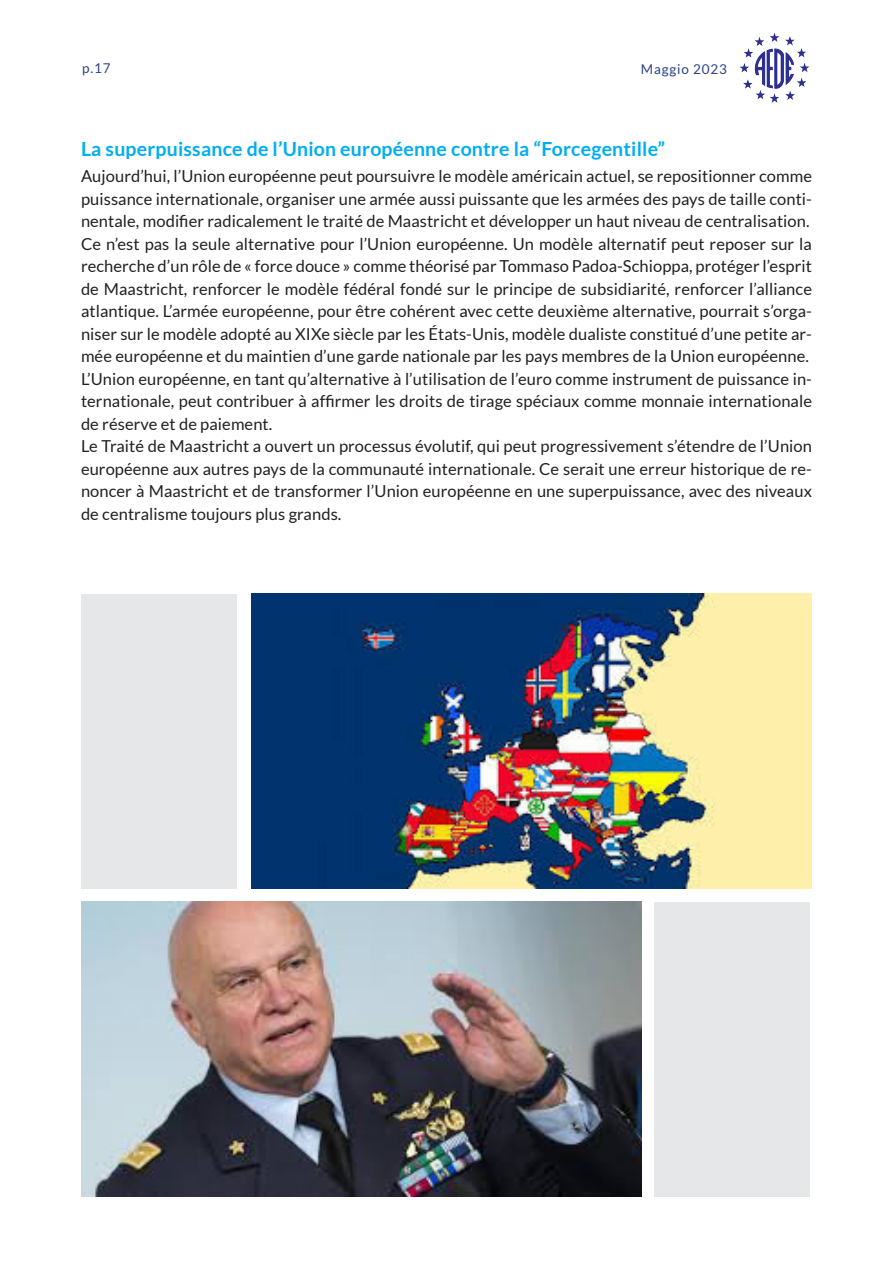
<style>
.page{position:relative;width:893px;height:1263px;background:#fff}
.page>*{position:absolute;margin:0;border:0;box-sizing:border-box;transform-origin:0 0}
.t1{font:700 19.5px "Lato";letter-spacing:.01em;color:#00aeef}
.t2{font:16.5px/22.5px "Lato";letter-spacing:.005em;color:#231f20;text-align:justify}
.t3{font:13.5px "Lato";letter-spacing:.06em;color:#2b428a}
</style>
<div class="page">
<img style="left:740px;top:33px;width:70px;height:70px">
<img style="left:81px;top:902px;width:561px;height:295px">
<img style="left:251px;top:594px;width:561px;height:295px">
<div style="left:655px;top:902px;width:155px;height:295px;background:#e6e7e9"></div>
<div style="left:81px;top:594px;width:155px;height:295px;background:#e6e7e9"></div>
<p class="t3" style="left:82px;top:61px;width:30px">p.17</p>
<p class="t3" style="left:641px;top:61px;width:88px">Maggio 2023</p>
<p class="t1" style="left:81px;top:138px;width:585px">La superpuissance de l’Union européenne contre la “Forcegentille”</p>
<p class="t2" style="left:81px;top:165px;width:732px">Aujourd’hui, l’Union européenne peut poursuivre le modèle américain actuel, se repositionner comme puissance internationale, organiser une armée aussi puissante que les armées des pays de taille conti&shy;nentale, modifier radicalement le traité de Maastricht et développer un haut niveau de centralisation.</p>
<p class="t2" style="left:81px;top:232px;width:732px">Ce n’est pas la seule alternative pour l’Union européenne. Un modèle alternatif peut reposer sur la recherche d’un rôle de « force douce » comme théorisé par Tommaso Padoa-Schioppa, protéger l’esprit de Maastricht, renforcer le modèle fédéral fondé sur le principe de subsidiarité, renforcer l’alliance atlantique. L’armée européenne, pour être cohérent avec cette deuxième alternative, pourrait s’orga&shy;niser sur le modèle adopté au XIXe siècle par les États-Unis, modèle dualiste constitué d’une petite ar&shy;mée européenne et du maintien d’une garde nationale par les pays membres de la Union européenne.</p>
<p class="t2" style="left:81px;top:367px;width:732px">L’Union européenne, en tant qu’alternative à l’utilisation de l’euro comme instrument de puissance in&shy;ternationale, peut contribuer à affirmer les droits de tirage spéciaux comme monnaie internationale de réserve et de paiement.</p>
<p class="t2" style="left:81px;top:435px;width:732px">Le Traité de Maastricht a ouvert un processus évolutif, qui peut progressivement s’étendre de l’Union européenne aux autres pays de la communauté internationale. Ce serait une erreur historique de re&shy;noncer à Maastricht et de transformer l’Union européenne en une superpuissance, avec des niveaux de centralisme toujours plus grands.</p>
</div>
